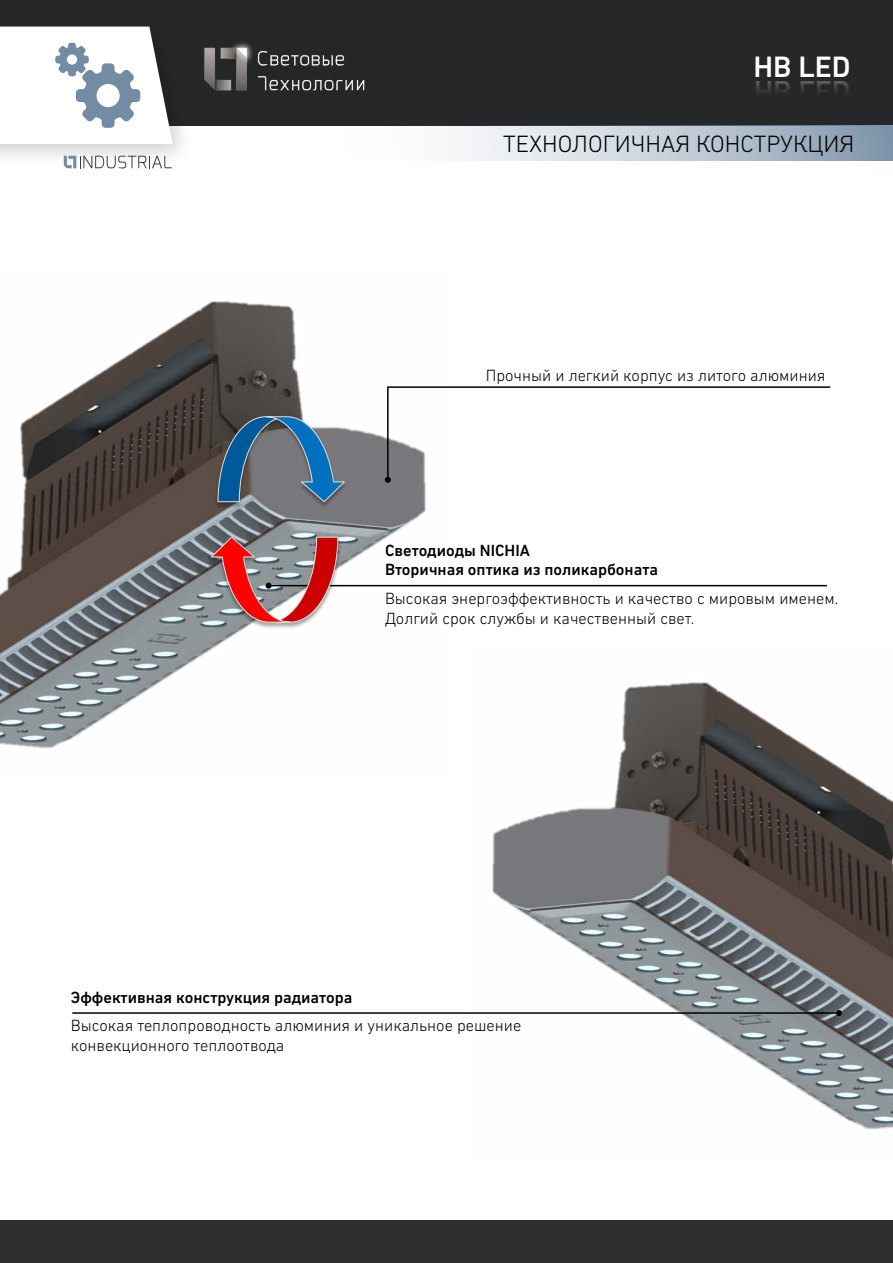
<style>
.page{position:relative;width:893px;height:1263px;background:#fff}
.page>*{position:absolute;margin:0;border:0;box-sizing:border-box;transform-origin:0 0}
.t1{font:500 30px "DIN Next W1 G";color:#fff}
.t2{font:300 24px "DIN Next W1 G";color:#000}
.t3{font:300 16.5px/19.8px "DIN Next W1 G";color:#000}
.t4{font:500 16.5px/19.8px "DIN Next W1 G";color:#000}
</style>
<div class="page">
<div style="left:0;top:0;width:893px;height:126px;background:#252729"></div>
<div style="left:0;top:1220px;width:893px;height:43px;background:#2d2e30"></div>
<img style="left:204px;top:43px;width:161px;height:48px">
<div style="left:0;top:14px;width:196px;height:155px;background:#000;opacity:.2"></div>
<svg style="left:64px;top:156px;width:108px;height:12px"></svg>
<svg style="left:0;top:27px;width:173px;height:117px"></svg>
<img style="left:0;top:301px;width:447px;height:448px">
<img style="left:492px;top:682px;width:401px;height:448px">
<div style="left:336px;top:125px;width:557px;height:36px;background:linear-gradient(to right,#fff,#8a9eb2)"></div>
<hr style="left:269px;top:585px;width:558px;height:1px;background:#000">
<hr style="left:72px;top:1012px;width:767px;height:2px;background:#000">
<svg style="left:836px;top:1010px;width:6px;height:6px"></svg>
<svg style="left:385px;top:386px;width:446px;height:97px"></svg>
<img style="left:213px;top:414px;width:136px;height:96px">
<svg style="left:217px;top:414px;width:130px;height:89px;background:#59748b"></svg>
<img style="left:206px;top:534px;width:137px;height:96px">
<svg style="left:209px;top:536px;width:130px;height:94px;background:#b57b7d"></svg>
<h1 class="t1" style="left:753px;top:49px;width:98px">HB LED</h1>
<h2 class="t2" style="left:503px;top:130px;width:353px">ТЕХНОЛОГИЧНАЯ КОНСТРУКЦИЯ</h2>
<p class="t3" style="left:486px;top:366px;width:341px">Прочный и легкий корпус из литого алюминия</p>
<p class="t4" style="left:385px;top:540px;width:275px">Светодиоды NICHIA<br>Вторичная оптика из поликарбоната</p>
<p class="t3" style="left:385px;top:588px;width:455px">Высокая энергоэффективность и качество с мировым именем.<br>Долгий срок службы и качественный свет.</p>
<p class="t4" style="left:71px;top:987px;width:283px">Эффективная конструкция радиатора</p>
<p class="t3" style="left:71px;top:1015px;width:452px">Высокая теплопроводность алюминия и уникальное решение конвекционного теплоотвода</p>
</div>
